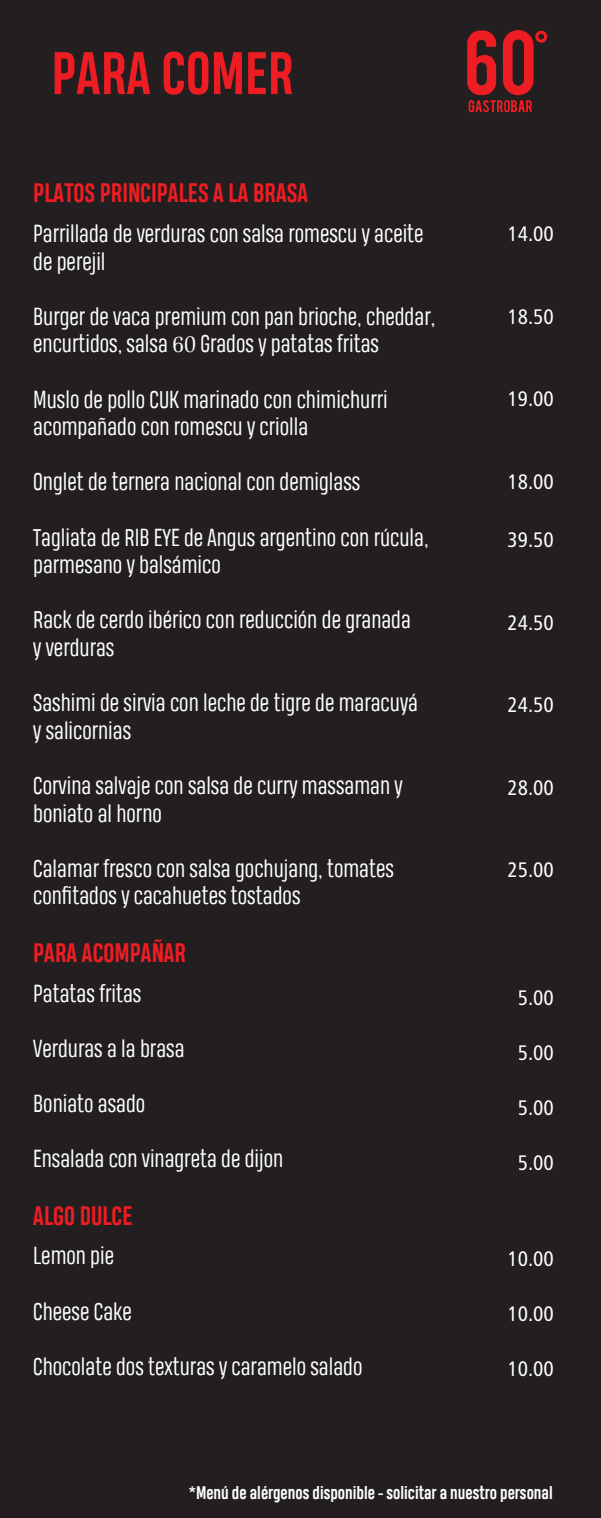
<style>
.page{position:relative;width:601px;height:1518px;background:#fff}
.page>*{position:absolute;margin:0;border:0;box-sizing:border-box;transform-origin:0 0}
.t1{font:700 56.5px "Heading Pro Trial";color:#ee1d23}
.t2{font:700 25px "Heading Pro Trial";color:#ee1d23}
.t3{font:23px/27.6px "Heading Pro Trial";color:#fff}
.t4{font:21px "Humanist 777 BT Roman Condensed B";color:#fff}
.t5{font:700 17px "Heading Pro Trial";color:#fff}
.s1{font-family:"Questa"}
.s2{font-family:"Palatino Linotype"}
</style>
<div class="page">
<div style="left:0;top:0;width:601px;height:1517px;background:#231f20"></div>
<svg style="left:467px;top:30px;width:80px;height:82px"></svg>
<h1 class="t1" style="left:51px;top:39px;width:244px">PARA COMER</h1>
<p class="t2" style="left:33px;top:178px;width:277px">PLATOS PRINCIPALES A LA BRASA</p>
<p class="t3" style="left:33px;top:222px;width:392px">Parrillada de verduras con salsa romescu y aceite de perejil</p>
<p class="t3" style="left:33px;top:305px;width:403px">Burger de vaca premium con pan brioche, cheddar, encurtidos, salsa <span class="s1">6</span><span class="s2">0</span> Grados y patatas fritas</p>
<p class="t3" style="left:33px;top:388px;width:356px">Muslo de pollo CUK marinado con chimichurri acompañado con romescu y criolla</p>
<p class="t3" style="left:33px;top:470px;width:329px">Onglet de ternera nacional con demiglass</p>
<p class="t3" style="left:33px;top:526px;width:397px">Tagliata de RIB EYE de Angus argentino con rúcula, parmesano y balsámico</p>
<p class="t3" style="left:33px;top:608px;width:379px">Rack de cerdo ibérico con reducción de granada y verduras</p>
<p class="t3" style="left:33px;top:691px;width:386px">Sashimi de sirvia con leche de tigre de maracuyá y salicornias</p>
<p class="t3" style="left:33px;top:774px;width:371px">Corvina salvaje con salsa de curry massaman y boniato al horno</p>
<p class="t3" style="left:33px;top:857px;width:362px">Calamar fresco con salsa gochujang, tomates confitados y cacahuetes tostados</p>
<p class="t2" style="left:33px;top:938px;width:154px">PARA ACOMPAÑAR</p>
<p class="t3" style="left:33px;top:982px;width:110px">Patatas fritas</p>
<p class="t3" style="left:33px;top:1037px;width:153px">Verduras a la brasa</p>
<p class="t3" style="left:33px;top:1092px;width:114px">Boniato asado</p>
<p class="t3" style="left:33px;top:1147px;width:252px">Ensalada con vinagreta de dijon</p>
<p class="t2" style="left:33px;top:1200px;width:101px">ALGO DULCE</p>
<p class="t3" style="left:33px;top:1244px;width:82px">Lemon pie</p>
<p class="t3" style="left:33px;top:1300px;width:100px">Cheese Cake</p>
<p class="t3" style="left:33px;top:1355px;width:331px">Chocolate dos texturas y caramelo salado</p>
<p class="t4" style="left:507px;top:221px;width:48px">14.00</p>
<p class="t4" style="left:507px;top:303px;width:48px">18.50</p>
<p class="t4" style="left:507px;top:386px;width:48px">19.00</p>
<p class="t4" style="left:507px;top:468px;width:48px">18.00</p>
<p class="t4" style="left:507px;top:527px;width:48px">39.50</p>
<p class="t4" style="left:507px;top:609px;width:48px">24.50</p>
<p class="t4" style="left:507px;top:692px;width:48px">24.50</p>
<p class="t4" style="left:507px;top:775px;width:48px">28.00</p>
<p class="t4" style="left:507px;top:857px;width:48px">25.00</p>
<p class="t4" style="left:518px;top:985px;width:38px">5.00</p>
<p class="t4" style="left:518px;top:1040px;width:38px">5.00</p>
<p class="t4" style="left:518px;top:1095px;width:38px">5.00</p>
<p class="t4" style="left:518px;top:1150px;width:38px">5.00</p>
<p class="t4" style="left:507px;top:1246px;width:48px">10.00</p>
<p class="t4" style="left:507px;top:1301px;width:48px">10.00</p>
<p class="t4" style="left:507px;top:1356px;width:48px">10.00</p>
<p class="t5" style="left:189px;top:1483px;width:365px">*Menú de alérgenos disponible - solicitar a nuestro personal</p>
</div>
